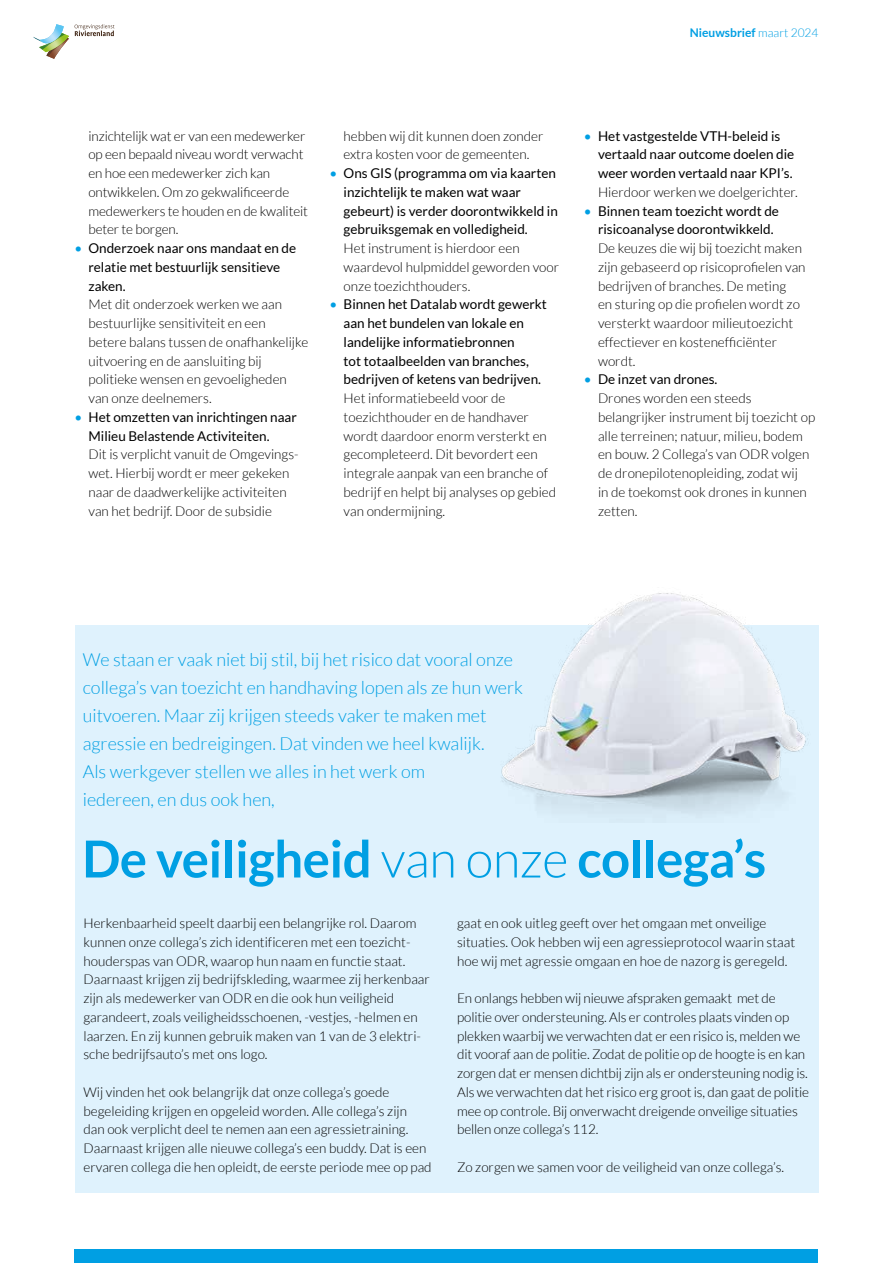
<style>
.page{position:relative;width:893px;height:1263px;background:#fff}
.page>*{position:absolute;margin:0;border:0;box-sizing:border-box;transform-origin:0 0}
.t1{font:700 51px "Lato";letter-spacing:-.01em;color:#009fe3}
.t2{font:300 18px/28px "Lato";color:#009fe3}
.t3{font:300 13.5px/18.8px "Lato";color:#000}
.t4{font:13.5px/18.8px "Lato";color:#000}
.t5{font:700 12px "Lato";color:#009fe3}
.s1{font-weight:300}
.s2{color:#009fe3}
.s3{font-weight:400;color:#009fe3}
.s4{font-weight:400}
</style>
<div class="page">
<div style="left:74px;top:1249px;width:744px;height:14px;background:#009fe3"></div>
<svg style="left:75px;top:24px;width:39px;height:12px"></svg>
<svg style="left:33px;top:34px;width:36px;height:25px"></svg>
<img style="left:39px;top:24px;width:25px;height:19px">
<div style="left:75px;top:625px;width:744px;height:568px;background:#dff2fd"></div>
<img style="left:501px;top:593px;width:307px;height:222px">
<p class="t5" style="left:690px;top:25px;width:130px">Nieuwsbrief <span class="s1">maart 2024</span></p>
<p class="t3" style="left:88px;top:126px;width:221px">inzichtelijk wat er van een medewerker op een bepaald niveau wordt verwacht en hoe een medewerker zich kan ontwikkelen. Om zo gekwalificeerde medewerkers te houden en de kwaliteit beter te borgen.</p>
<p class="t4" style="left:88px;top:239px;width:209px;text-indent:-14px"><span class="s2">•</span> Onderzoek naar ons mandaat en de relatie met bestuurlijk sensitieve zaken.</p>
<p class="t3" style="left:88px;top:295px;width:221px">Met dit onderzoek werken we aan bestuurlijke sensitiviteit en een<br>betere balans tussen de onafhankelijke uitvoering en de aansluiting bij politieke wensen en gevoeligheden van onze deelnemers.</p>
<p class="t4" style="left:88px;top:407px;width:210px;text-indent:-14px"><span class="s2">•</span> Het omzetten van inrichtingen naar<br>Milieu Belastende Activiteiten.</p>
<p class="t3" style="left:88px;top:445px;width:212px">Dit is verplicht vanuit de Omgevings&shy;wet. Hierbij wordt er meer gekeken naar de daadwerkelijke activiteiten van het bedrijf. Door de subsidie</p>
<p class="t3" style="left:344px;top:126px;width:201px">hebben wij dit kunnen doen zonder extra kosten voor de gemeenten.</p>
<p class="t4" style="left:344px;top:164px;width:216px;text-indent:-14px"><span class="s2">•</span> Ons GIS (programma om via kaarten inzichtelijk te maken wat waar gebeurt) is verder doorontwikkeld in gebruiksgemak en volledigheid.</p>
<p class="t3" style="left:344px;top:239px;width:217px">Het instrument is hierdoor een waardevol hulpmiddel geworden voor onze toezichthouders.</p>
<p class="t4" style="left:344px;top:295px;width:205px;text-indent:-14px"><span class="s2">•</span> Binnen het Datalab wordt gewerkt aan het bundelen van lokale en landelijke informatiebronnen<br>tot totaalbeelden van branches, bedrijven of ketens van bedrijven.</p>
<p class="t3" style="left:344px;top:389px;width:214px">Het informatiebeeld voor de toezichthouder en de handhaver wordt daardoor enorm versterkt en gecompleteerd. Dit bevordert een integrale aanpak van een branche of bedrijf en helpt bij analyses op gebied van ondermijning.</p>
<p class="t4" style="left:598px;top:126px;width:198px;text-indent:-14px"><span class="s2">•</span> Het vastgestelde VTH-beleid is vertaald naar outcome doelen die weer worden vertaald naar KPI’s.</p>
<p class="t3" style="left:598px;top:183px;width:201px">Hierdoor werken we doelgerichter.</p>
<p class="t4" style="left:598px;top:201px;width:182px;text-indent:-14px"><span class="s2">•</span> Binnen team toezicht wordt de risicoanalyse doorontwikkeld.</p>
<p class="t3" style="left:598px;top:239px;width:209px">De keuzes die wij bij toezicht maken zijn gebaseerd op risicoprofielen van bedrijven of branches. De meting<br>en sturing op die profielen wordt zo versterkt waardoor milieutoezicht effectiever en kostenefficiënter wordt.</p>
<p class="t3" style="left:598px;top:370px;width:219px;text-indent:-14px"><span class="s3">•</span> <span class="s4">De inzet van drones.<br></span>Drones worden een steeds belangrijker instrument bij toezicht op alle terreinen; natuur, milieu, bodem en bouw. 2 Collega’s van ODR volgen de dronepilotenopleiding, zodat wij<br>in de toekomst ook drones in kunnen zetten.</p>
<p class="t2" style="left:83px;top:645px;width:442px">We staan er vaak niet bij stil, bij het risico dat vooral onze collega’s van toezicht en handhaving lopen als ze hun werk uitvoeren. Maar zij krijgen steeds vaker te maken met agressie en bedreigingen. Dat vinden we heel kwalijk.<br>Als werkgever stellen we alles in het werk om<br>iedereen, en dus ook hen,</p>
<h1 class="t1" style="left:82px;top:830px;width:685px">De veiligheid <span class="s1">van onze</span> collega’s</h1>
<p class="t3" style="left:84px;top:914px;width:348px">Herkenbaarheid speelt daarbij een belangrijke rol. Daarom kunnen onze collega’s zich identificeren met een toezicht&shy;houderspas van ODR, waarop hun naam en functie staat.<br>Daarnaast krijgen zij bedrijfskleding, waarmee zij herkenbaar zijn als medewerker van ODR en die ook hun veiligheid garandeert, zoals veiligheidsschoenen, -vestjes, -helmen en laarzen. En zij kunnen gebruik maken van 1 van de 3 elektri&shy;sche bedrijfsauto’s met ons logo.</p>
<p class="t3" style="left:84px;top:1083px;width:350px">Wij vinden het ook belangrijk dat onze collega’s goede begeleiding krijgen en opgeleid worden. Alle collega’s zijn<br>dan ook verplicht deel te nemen aan een agressietraining.<br>Daarnaast krijgen alle nieuwe collega’s een buddy. Dat is een ervaren collega die hen opleidt, de eerste periode mee op pad</p>
<p class="t3" style="left:457px;top:914px;width:339px">gaat en ook uitleg geeft over het omgaan met onveilige situaties. Ook hebben wij een agressieprotocol waarin staat hoe wij met agressie omgaan en hoe de nazorg is geregeld.</p>
<p class="t3" style="left:457px;top:989px;width:353px">En onlangs hebben wij nieuwe afspraken gemaakt met de politie over ondersteuning. Als er controles plaats vinden op plekken waarbij we verwachten dat er een risico is, melden we dit vooraf aan de politie. Zodat de politie op de hoogte is en kan zorgen dat er mensen dichtbij zijn als er ondersteuning nodig is.<br>Als we verwachten dat het risico erg groot is, dan gaat de politie mee op controle. Bij onverwacht dreigende onveilige situaties bellen onze collega’s 112.</p>
<p class="t3" style="left:457px;top:1158px;width:329px">Zo zorgen we samen voor de veiligheid van onze collega’s.</p>
</div>
